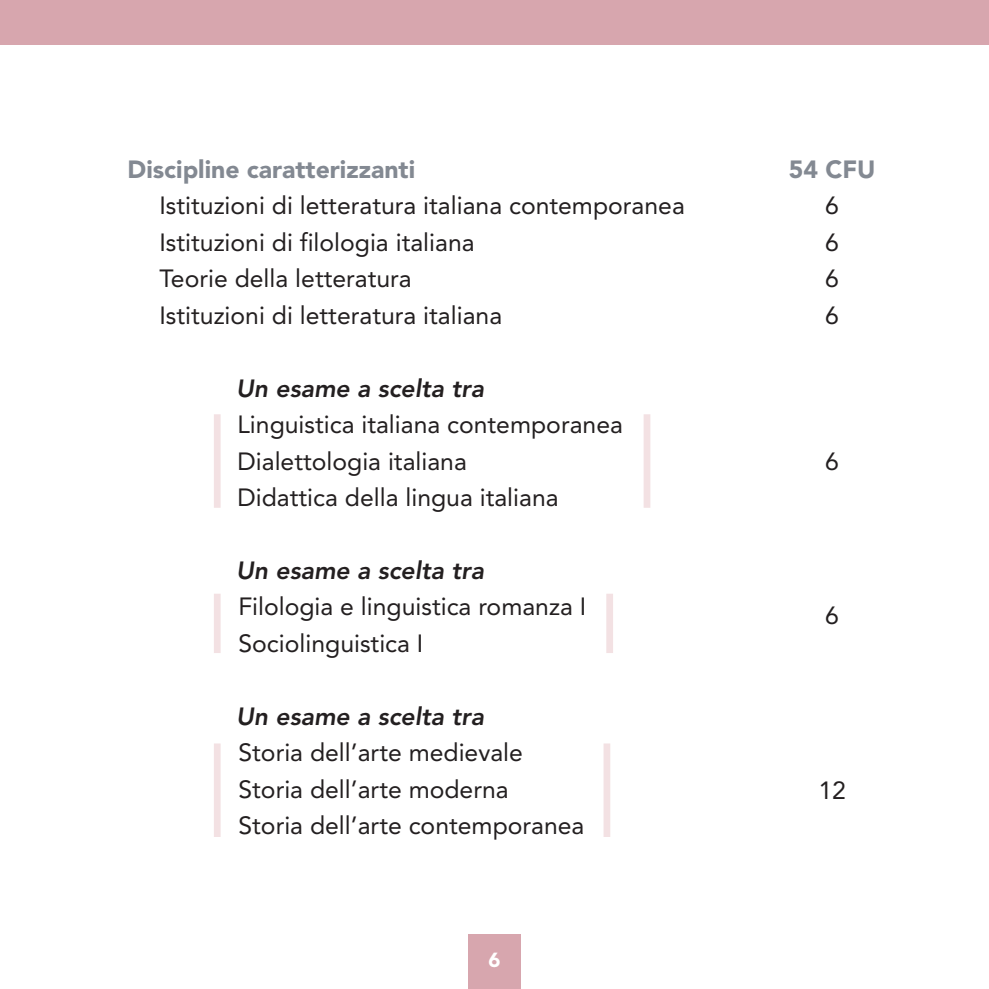
<style>
.page{position:relative;width:989px;height:989px;background:#fff}
.page>*{position:absolute;margin:0;border:0;box-sizing:border-box;transform-origin:0 0}
.t1{font:24.75px/36.4px "Avenir";color:#231f20}
.t2{font:italic 800 24.75px "Avenir";color:#231f20}
.t3{font:900 24.75px "Avenir";color:#838992}
.t4{font:900 20.25px "Avenir";color:#fff}
</style>
<div class="page">
<div style="left:468px;top:934px;width:53px;height:55px;background:#d7a6ae"></div>
<div style="left:0;top:0;width:989px;height:45px;background:#d7a6ae"></div>
<div style="left:214px;top:414px;width:7px;height:94px;background:#f3e1e3"></div>
<div style="left:643px;top:414px;width:7px;height:94px;background:#f3e1e3"></div>
<div style="left:214px;top:593px;width:7px;height:60px;background:#f3e1e3"></div>
<div style="left:606px;top:593px;width:7px;height:60px;background:#f3e1e3"></div>
<div style="left:214px;top:743px;width:7px;height:94px;background:#f3e1e3"></div>
<div style="left:603px;top:743px;width:7px;height:94px;background:#f3e1e3"></div>
<p class="t3" style="left:128px;top:148px;width:289px">Discipline caratterizzanti</p>
<p class="t3" style="left:788px;top:148px;width:88px">54 CFU</p>
<p class="t1" style="left:159px;top:187px;width:527px">Istituzioni di letteratura italiana contemporanea</p>
<p class="t1" style="left:825px;top:187px;width:15px">6</p>
<p class="t1" style="left:159px;top:223px;width:316px">Istituzioni di filologia italiana</p>
<p class="t1" style="left:825px;top:223px;width:15px">6</p>
<p class="t1" style="left:159px;top:260px;width:254px">Teorie della letteratura</p>
<p class="t1" style="left:825px;top:260px;width:15px">6</p>
<p class="t1" style="left:159px;top:296px;width:344px">Istituzioni di letteratura italiana</p>
<p class="t1" style="left:825px;top:296px;width:15px">6</p>
<p class="t2" style="left:236px;top:373px;width:249px">Un esame a scelta tra</p>
<p class="t1" style="left:237px;top:405px;width:387px">Linguistica italiana contemporanea<br>Dialettologia italiana</p>
<p class="t1" style="left:237px;top:478px;width:322px">Didattica della lingua italiana</p>
<p class="t1" style="left:825px;top:442px;width:15px">6</p>
<p class="t2" style="left:236px;top:556px;width:249px">Un esame a scelta tra</p>
<p class="t1" style="left:238px;top:588px;width:349px">Filologia e linguistica romanza I</p>
<p class="t1" style="left:825px;top:596px;width:15px">6</p>
<p class="t1" style="left:238px;top:624px;width:186px">Sociolinguistica I</p>
<p class="t2" style="left:236px;top:701px;width:249px">Un esame a scelta tra</p>
<p class="t1" style="left:238px;top:733px;width:286px">Storia dell’arte medievale<br>Storia dell’arte moderna</p>
<p class="t1" style="left:238px;top:806px;width:347px">Storia dell’arte contemporanea</p>
<p class="t4" style="left:488px;top:942px;width:13px">6</p>
<p class="t1" style="left:818px;top:771px;width:29px">12</p>
</div>
